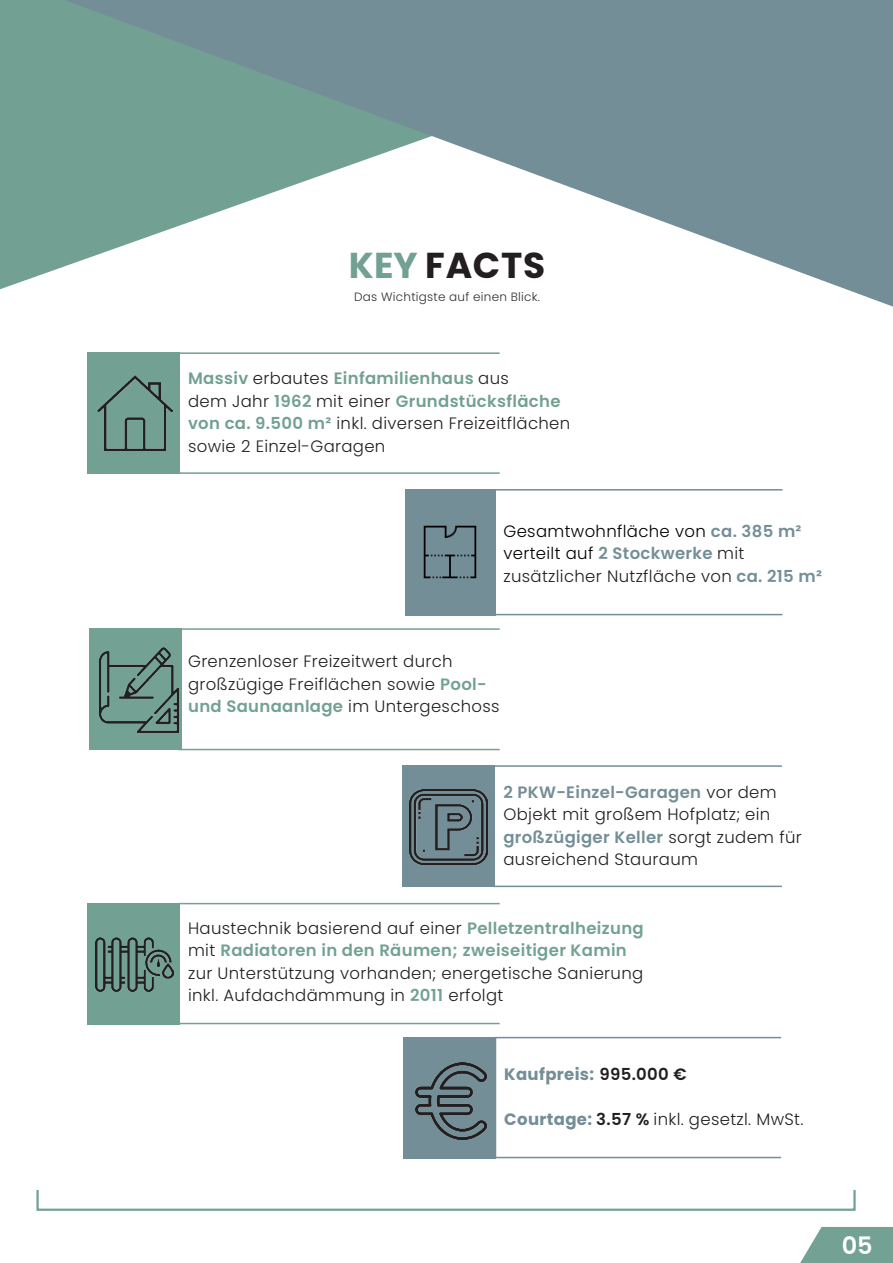
<style>
.page{position:relative;width:893px;height:1263px;background:#fff}
.page>*{position:absolute;margin:0;border:0;box-sizing:border-box;transform-origin:0 0}
.t1{font:700 36px "Poppins";letter-spacing:.02em;color:#231f20}
.t2{font:600 24px "Poppins";color:#fff}
.t3{font:300 16.5px/22.5px "Poppins";letter-spacing:.02em;color:#231f20}
.t4{font:600 16.5px "Poppins";letter-spacing:.02em;color:#72a093}
.t5{font:300 16.5px "Poppins";letter-spacing:.02em;color:#000}
.t6{font:700 16.5px "Poppins";letter-spacing:.02em;color:#748e97}
.t7{font:300 12px "Poppins";letter-spacing:.02em;color:#312f30}
.s1{color:#72a093}
.s2{font-weight:300;color:#231f20}
.s3{font-weight:600;color:#72a093}
.s4{font-weight:600;color:#748e97}
.s5{color:#231f20}
.s6{font-weight:600;color:#73a194}
.s7{font-weight:600;color:#231f20}
.s8{font-weight:700;color:#748e97}
.s9{font-weight:600}
</style>
<div class="page">
<div style="left:36px;top:1189px;width:820px;height:22px;border:2px solid #72a093"></div>
<div style="left:0;top:0;width:64px;height:289px;background:#72a093"></div>
<svg style="left:64px;top:0;width:829px;height:307px"></svg>
<svg style="left:800px;top:1227px;width:93px;height:36px"></svg>
<div style="left:405px;top:489px;width:90px;height:126px;background:#748e97"></div>
<img style="left:423px;top:525px;width:54px;height:54px">
<div style="left:493px;top:489px;width:290px;height:126px;border:2px solid #748e97"></div>
<div style="left:178px;top:628px;width:322px;height:122px;border:2px solid #73a194"></div>
<div style="left:88px;top:352px;width:92px;height:122px;background:#72a093"></div>
<div style="left:178px;top:352px;width:322px;height:122px;border:2px solid #72a093"></div>
<div style="left:178px;top:903px;width:322px;height:121px;border:2px solid #72a093"></div>
<div style="left:493px;top:765px;width:290px;height:122px;border:2px solid #748e97"></div>
<div style="left:495px;top:1037px;width:287px;height:121px;border:2px solid #748e97"></div>
<div style="left:89px;top:628px;width:93px;height:122px;background:#73a194"></div>
<img style="left:99px;top:647px;width:80px;height:85px">
<div style="left:404px;top:1037px;width:92px;height:121px;background:#748e97"></div>
<img style="left:415px;top:1062px;width:72px;height:77px">
<div style="left:88px;top:903px;width:92px;height:121px;background:#72a093"></div>
<img style="left:96px;top:937px;width:78px;height:55px">
<div style="left:402px;top:765px;width:93px;height:122px;background:#748e97"></div>
<img style="left:409px;top:789px;width:79px;height:75px">
<img style="left:98px;top:376px;width:75px;height:75px">
<p class="t1" style="left:349px;top:245px;width:198px"><span class="s1">KEY</span> FACTS</p>
<p class="t7" style="left:354px;top:290px;width:187px">Das Wichtigste auf einen Blick.</p>
<p class="t4" style="left:188px;top:369px;width:322px">Massiv <span class="s2">erbautes</span> Einfamilienhaus <span class="s2">aus</span></p>
<p class="t4" style="left:188px;top:391px;width:374px"><span class="s2">dem Jahr</span> 1962 <span class="s2">mit einer</span> Grundstücksfläche</p>
<p class="t3" style="left:188px;top:412px;width:384px"><span class="s3">von ca. 9.500 m²</span> inkl. diversen Freizeitflächen sowie 2 Einzel-Garagen</p>
<p class="t5" style="left:503px;top:521px;width:300px">Gesamtwohnfläche von <span class="s4">ca. 385 m²</span></p>
<p class="t5" style="left:503px;top:544px;width:243px">verteilt auf <span class="s4">2 Stockwerke</span> <span class="s5">mit</span></p>
<p class="t3" style="left:503px;top:565px;width:320px">zusätzlicher Nutzfläche von <span class="s4">ca. 215 m²</span></p>
<p class="t3" style="left:188px;top:650px;width:300px">Grenzenloser Freizeitwert durch großzügige Freiflächen sowie <span class="s6">Pool-</span></p>
<p class="t3" style="left:188px;top:695px;width:313px"><span class="s6">und Saunaanlage</span> im Untergeschoss</p>
<p class="t3" style="left:503px;top:781px;width:300px"><span class="s4">2 PKW-Einzel-Garagen</span> vor dem<br>Objekt mit großem Hofplatz; ein <span class="s4">großzügiger Keller</span> sorgt zudem für ausreichend Stauraum</p>
<p class="t3" style="left:188px;top:917px;width:457px">Haustechnik basierend auf einer <span class="s6">Pelletzentralheizung </span>mit <span class="s6">Radiatoren in den Räumen; zweiseitiger Kamin </span>zur Unterstützung vorhanden; energetische Sanierung inkl. Aufdachdämmung in <span class="s6">2011</span> erfolgt</p>
<p class="t6" style="left:504px;top:1064px;width:184px">Kaufpreis: <span class="s7">995.000 €</span></p>
<p class="t3" style="left:504px;top:1108px;width:301px"><span class="s8">Courtage:</span> <span class="s9">3.57 %</span> inkl. gesetzl. MwSt.</p>
<p class="t2" style="left:842px;top:1231px;width:32px">05</p>
</div>
